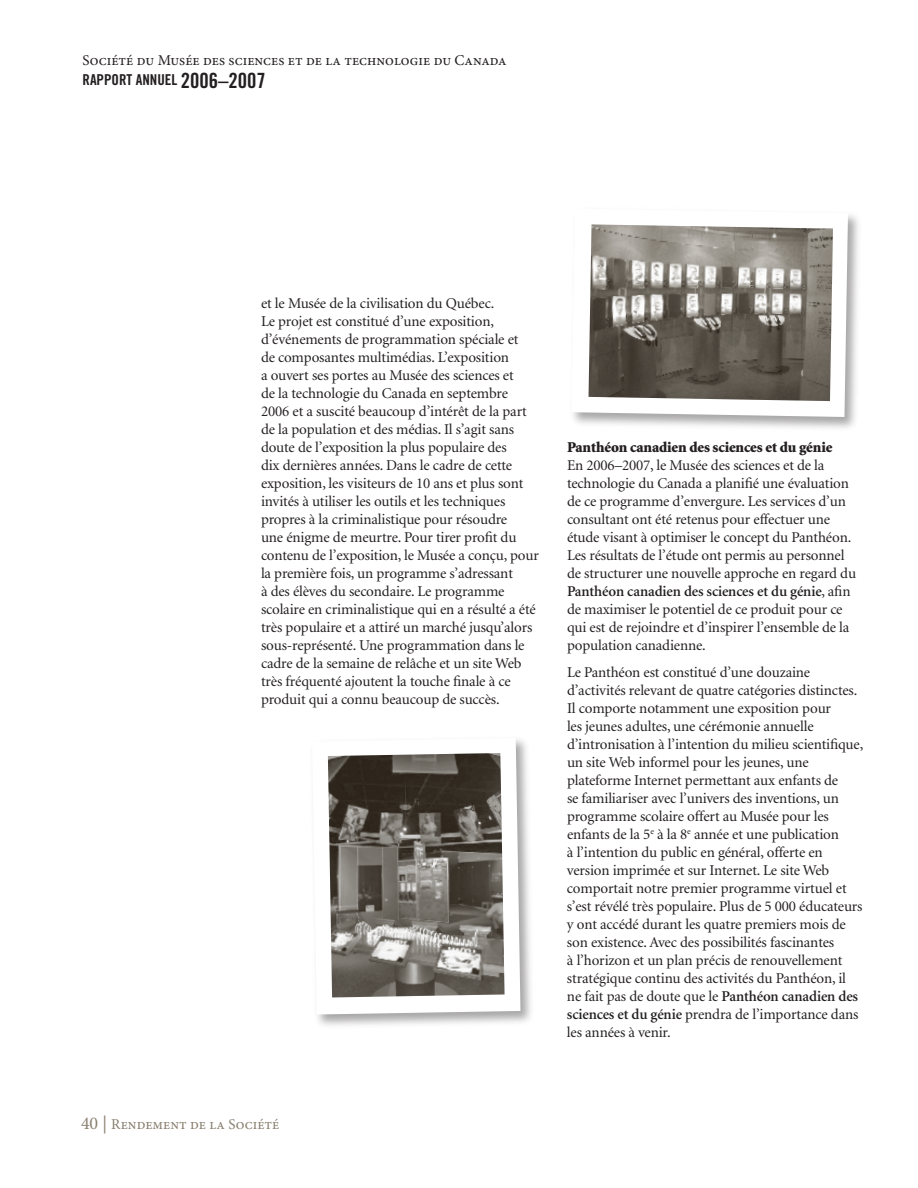
<style>
.page{position:relative;width:918px;height:1188px;background:#fff}
.page>*{position:absolute;margin:0;border:0;box-sizing:border-box;transform-origin:0 0}
.t1{font:21px "Trade Gothic Bold Cond Twenty";color:#231f20}
.t2{font:15px/18px "Minion";letter-spacing:-.01em;color:#231f20}
.t3{font:15px "Minion Pro";color:#231f20}
.t4{font:900 15px "Minion";letter-spacing:-.01em;color:#231f20}
.t5{font:15px "Minion Pro";color:#887f6f}
.t6{font:15px "Trade Gothic Bold Cond Twenty";color:#231f20}
.s1{font-weight:600}
.s2{font-size:18px}
</style>
<div class="page">
<div style="left:568px;top:205px;width:296px;height:227px;background:#231f20;opacity:.4"></div>
<svg style="left:572px;top:208px;width:276px;height:209px"></svg>
<img style="left:589px;top:224px;width:244px;height:177px">
<div style="left:309px;top:735px;width:227px;height:295px;background:#231f20;opacity:.4"></div>
<svg style="left:312px;top:738px;width:208px;height:277px"></svg>
<img style="left:328px;top:753px;width:177px;height:244px">
<p class="t3" style="left:82px;top:50px;width:426px">Société du Musée des sciences et de la technologie du Canada</p>
<p class="t6" style="left:82px;top:71px;width:16px">RAPPO</p>
<p class="t6" style="left:119px;top:71px;width:25px">RT ANNUEL</p>
<h1 class="t1" style="left:181px;top:68px;width:87px">2006–2007</h1>
<p class="t2" style="left:261px;top:295px;width:279px">et le Musée de la civilisation du Québec.<br>Le projet est constitué d’une exposition, d’événements de programmation spéciale et<br>de composantes multimédias. L’exposition<br>a ouvert ses portes au Musée des sciences et<br>de la technologie du Canada en septembre 2006 et a suscité beaucoup d’intérêt de la part de la population et des médias. Il s’agit sans doute de l’exposition la plus populaire des<br>dix dernières années. Dans le cadre de cette exposition, les visiteurs de 10 ans et plus sont invités à utiliser les outils et les techniques propres à la criminalistique pour résoudre<br>une énigme de meurtre. Pour tirer profit du contenu de l’exposition, le Musée a conçu, pour la première fois, un programme s’adressant<br>à des élèves du secondaire. Le programme scolaire en criminalistique qui en a résulté a été très populaire et a attiré un marché jusqu’alors sous-représenté. Une programmation dans le cadre de la semaine de relâche et un site Web très fréquenté ajoutent la touche finale à ce produit qui a connu beaucoup de succès.</p>
<p class="t4" style="left:567px;top:440px;width:267px">Panthéon canadien des sciences et du génie</p>
<p class="t2" style="left:567px;top:457px;width:291px">En 2006–2007, le Musée des sciences et de la technologie du Canada a planifié une évaluation de ce programme d’envergure. Les services d’un consultant ont été retenus pour effectuer une étude visant à optimiser le concept du Panthéon.<br>Les résultats de l’étude ont permis au personnel de structurer une nouvelle approche en regard du <span class="s1">Panthéon canadien des sciences et du génie</span>, afin de maximiser le potentiel de ce produit pour ce qui est de rejoindre et d’inspirer l’ensemble de la population canadienne.</p>
<p class="t2" style="left:567px;top:664px;width:298px">Le Panthéon est constitué d’une douzaine d’activités relevant de quatre catégories distinctes.<br>Il comporte notamment une exposition pour<br>les jeunes adultes, une cérémonie annuelle d’intronisation à l’intention du milieu scientifique, un site Web informel pour les jeunes, une plateforme Internet permettant aux enfants de<br>se familiariser avec l’univers des inventions, un programme scolaire offert au Musée pour les enfants de la 5<sup>e</sup> à la 8<sup>e</sup> année et une publication<br>à l’intention du public en général, offerte en version imprimée et sur Internet. Le site Web comportait notre premier programme virtuel et s’est révélé très populaire. Plus de 5 000 éducateurs y ont accédé durant les quatre premiers mois de son existence. Avec des possibilités fascinantes<br>à l’horizon et un plan précis de renouvellement stratégique continu des activités du Panthéon, il ne fait pas de doute que le <span class="s1">Panthéon canadien des sciences et du génie</span> prendra de l’importance dans les années à venir.</p>
<p class="t5" style="left:81px;top:1114px;width:200px"><span class="s2">40 |</span> Rendement de la Société</p>
</div>
